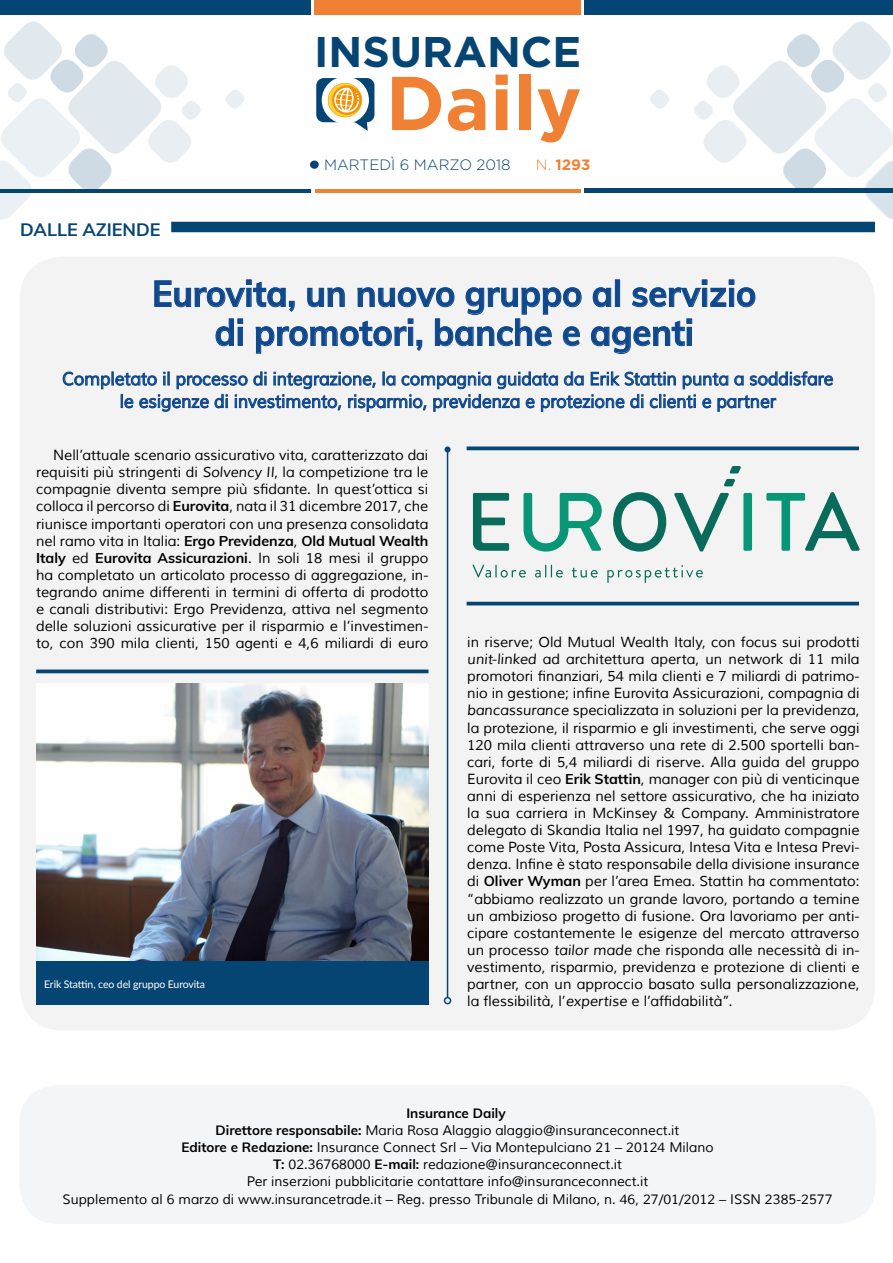
<style>
.page{position:relative;width:893px;height:1263px;background:#fff}
.page>*{position:absolute;margin:0;border:0;box-sizing:border-box;transform-origin:0 0}
.t1{font:700 76.05px "Gotham";color:#f08033}
.t2{font:700 42.9px "Gotham";color:#054573}
.t3{font:700 36px/39px "Muli";color:#0f488c;text-align:center;scale:.95 1}
.t4{font:18px/22.5px "Muli";color:#0f488c;text-align:center;scale:.95 1}
.t5{font:700 18px "Muli";color:#054573}
.t6{font:300 15px "Gotham";color:#054573}
.t7{font:700 15px "Gotham";color:#f08033}
.t8{font:14.25px/17.1px "Muli";color:#000;text-align:justify}
.t9{font:13.5px "Muli";color:#000}
.t10{font:700 13.5px "Muli";color:#000}
.t11{font:10.5px "Lato";letter-spacing:-.01em;color:#fff}
.s1{font-weight:300}
.s2{font-style:italic}
.s3{font-weight:700}
</style>
<div class="page">
<div style="left:310px;top:161px;width:9px;height:8px;background:#054573;border-radius:50%"></div>
<div style="left:0;top:0;width:310px;height:15px;background:#054573"></div>
<div style="left:585px;top:0;width:308px;height:14px;background:#054573"></div>
<div style="left:314px;top:0;width:267px;height:15px;background:#f08033"></div>
<hr style="left:0;top:189px;width:310px;height:3px;background:#054573">
<hr style="left:585px;top:188px;width:308px;height:4px;background:#054573">
<hr style="left:315px;top:189px;width:266px;height:3px;background:#f08033">
<div style="left:316px;top:78px;width:58px;height:44px;background:#054573;border-radius:8px"></div>
<div style="left:322px;top:77px;width:47px;height:47px;background:#fff;border-radius:50%"></div>
<svg style="left:328px;top:83px;width:40px;height:48px"></svg>
<svg style="left:225px;top:90px;width:20px;height:19px"></svg>
<svg style="left:650px;top:90px;width:19px;height:19px"></svg>
<svg style="left:0;top:21px;width:203px;height:201px"></svg>
<svg style="left:691px;top:14px;width:202px;height:208px"></svg>
<div style="left:20px;top:256px;width:855px;height:774px;background:#f3f3f3;border-radius:43px"></div>
<img style="left:36px;top:684px;width:392px;height:277px">
<div style="left:19px;top:1085px;width:857px;height:139px;background:#f3f6f8;border-radius:38px"></div>
<svg style="left:592px;top:287px;width:19px;height:20px"></svg>
<div style="left:615px;top:280px;width:5px;height:27px;border:1px solid #0f488c"></div>
<svg style="left:632px;top:280px;width:124px;height:27px"></svg>
<svg style="left:154px;top:280px;width:428px;height:74px"></svg>
<svg style="left:591px;top:319px;width:101px;height:35px"></svg>
<svg style="left:62px;top:371px;width:771px;height:41px"></svg>
<div style="left:171px;top:222px;width:704px;height:10px;background:#054573"></div>
<hr style="left:447px;top:449px;width:1px;height:549px;background:#054573">
<svg style="left:445px;top:446px;width:6px;height:6px"></svg>
<div style="left:444px;top:997px;width:7px;height:7px;border:2px solid #054573;border-radius:50%"></div>
<svg style="left:36px;top:669px;width:392px;height:4px;background:#245c84"></svg>
<svg style="left:467px;top:446px;width:392px;height:4px;background:#235b83"></svg>
<hr style="left:467px;top:602px;width:392px;height:3px;background:#054573">
<div style="left:36px;top:961px;width:392px;height:43px;background:#054573"></div>
<svg style="left:472px;top:565px;width:54px;height:13px"></svg>
<svg style="left:535px;top:565px;width:28px;height:13px"></svg>
<svg style="left:572px;top:568px;width:26px;height:10px"></svg>
<svg style="left:607px;top:565px;width:96px;height:18px"></svg>
<svg style="left:523px;top:493px;width:79px;height:59px"></svg>
<svg style="left:613px;top:492px;width:53px;height:60px"></svg>
<svg style="left:674px;top:493px;width:55px;height:59px"></svg>
<svg style="left:724px;top:479px;width:11px;height:7px"></svg>
<svg style="left:730px;top:466px;width:11px;height:7px"></svg>
<div style="left:743px;top:493px;width:9px;height:58px;background:#079777;border-radius:2px"></div>
<svg style="left:766px;top:492px;width:94px;height:59px"></svg>
<svg style="left:473px;top:493px;width:36px;height:58px"></svg>
<h2 class="t2" style="left:314px;top:27px;width:269px">INSURANCE</h2>
<h1 class="t1" style="left:386px;top:59px;width:197px">Daily</h1>
<p class="t5" style="left:20px;top:216px;width:142px">DALLE AZIENDE</p>
<p class="t6" style="left:324px;top:157px;width:188px">MARTEDÌ 6 MARZO 2018</p>
<p class="t7" style="left:536px;top:156px;width:56px"><span class="s1">N.</span> 1293</p>
<h3 class="t3" style="left:152px;top:272px;width:637px">Eurovita, un nuovo gruppo al servizio di promotori, banche e agenti</h3>
<p class="t4" style="left:62px;top:368px;width:813px">Completato il processo di integrazione, la compagnia guidata da Erik Stattin punta a soddisfare le esigenze di investimento, risparmio, previdenza e protezione di clienti e partner</p>
<p class="t8" style="left:36px;top:447px;width:394px;text-indent:17px">Nell’attuale scenario assicurativo vita, caratterizzato dai requisiti più stringenti di <span class="s2">Solvency II</span>, la competizione tra le compagnie diventa sempre più sfidante. In quest’ottica si colloca il percorso di <span class="s3">Eurovita</span>, nata il 31 dicembre 2017, che riunisce importanti operatori con una presenza consolidata nel ramo vita in Italia: <span class="s3">Ergo Previdenza</span>, <span class="s3">Old Mutual Wealth Italy</span> ed <span class="s3">Eurovita Assicurazioni</span>. In soli 18 mesi il gruppo ha completato un articolato processo di aggregazione, in&shy;tegrando anime differenti in termini di offerta di prodotto e canali distributivi: Ergo Previdenza, attiva nel segmento delle soluzioni assicurative per il risparmio e l’investimen&shy;to, con 390 mila clienti, 150 agenti e 4,6 miliardi di euro</p>
<p class="t8" style="left:467px;top:634px;width:394px">in riserve; Old Mutual Wealth Italy, con focus sui prodotti <span class="s2">unit-linked</span> ad architettura aperta, un network di 11 mila promotori finanziari, 54 mila clienti e 7 miliardi di patrimo&shy;nio in gestione; infine Eurovita Assicurazioni, compagnia di <span class="s2">bancassurance</span> specializzata in soluzioni per la previdenza, la protezione, il risparmio e gli investimenti, che serve oggi 120 mila clienti attraverso una rete di 2.500 sportelli ban&shy;cari, forte di 5,4 miliardi di riserve. Alla guida del gruppo Eurovita il ceo <span class="s3">Erik Stattin</span>, manager con più di venticinque anni di esperienza nel settore assicurativo, che ha iniziato la sua carriera in McKinsey &amp; Company. Amministratore delegato di Skandia Italia nel 1997, ha guidato compagnie come Poste Vita, Posta Assicura, Intesa Vita e Intesa Previ&shy;denza. Infine è stato responsabile della divisione insurance di <span class="s3">Oliver Wyman</span> per l’area Emea. Stattin ha commentato: “abbiamo realizzato un grande lavoro, portando a temine un ambizioso progetto di fusione. Ora lavoriamo per anti&shy;cipare costantemente le esigenze del mercato attraverso un processo <span class="s2">tailor made</span> che risponda alle necessità di in&shy;vestimento, risparmio, previdenza e protezione di clienti e partner, con un approccio basato sulla personalizzazione, la flessibilità, l’<span class="s2">expertise</span> e l’affidabilità”.</p>
<p class="t11" style="left:44px;top:977px;width:163px">Erik Stattin, ceo del gruppo Eurovita</p>
<p class="t10" style="left:406px;top:1103px;width:101px">Insurance Daily</p>
<p class="t9" style="left:216px;top:1122px;width:465px"><span class="s3">Direttore responsabile:</span> Maria Rosa Alaggio alaggio@insuranceconnect.it</p>
<p class="t9" style="left:181px;top:1139px;width:534px"><span class="s3">Editore e Redazione:</span> Insurance Connect Srl – Via Montepulciano 21 – 20124 Milano</p>
<p class="t9" style="left:273px;top:1156px;width:351px"><span class="s3">T:</span> 02.36768000 <span class="s3">E-mail:</span> redazione@insuranceconnect.it</p>
<p class="t9" style="left:247px;top:1173px;width:403px">Per inserzioni pubblicitarie contattare info@insuranceconnect.it</p>
<p class="t9" style="left:63px;top:1191px;width:771px">Supplemento al 6 marzo di www.insurancetrade.it – Reg. presso Tribunale di Milano, n. 46, 27/01/2012 – ISSN 2385-2577</p>
<p class="t10" style="left:405px;top:1108px;width:101px">Insurance Daily</p>
<p class="t9" style="left:214px;top:1126px;width:465px"><span class="s3">Direttore responsabile:</span> Maria Rosa Alaggio alaggio@insuranceconnect.it</p>
<p class="t9" style="left:180px;top:1144px;width:534px"><span class="s3">Editore e Redazione:</span> Insurance Connect Srl – Via Montepulciano 21 – 20124 Milano</p>
<p class="t9" style="left:272px;top:1161px;width:351px"><span class="s3">T:</span> 02.36768000 <span class="s3">E-mail:</span> redazione@insuranceconnect.it</p>
<p class="t9" style="left:245px;top:1178px;width:403px">Per inserzioni pubblicitarie contattare info@insuranceconnect.it</p>
<p class="t9" style="left:61px;top:1195px;width:772px">Supplemento al 5 Marzo di www.insurancetrade.it – Reg. presso Tribunale di Milano, n. 46, 27/01/2012 – ISSN 2385-2577</p>
</div>
